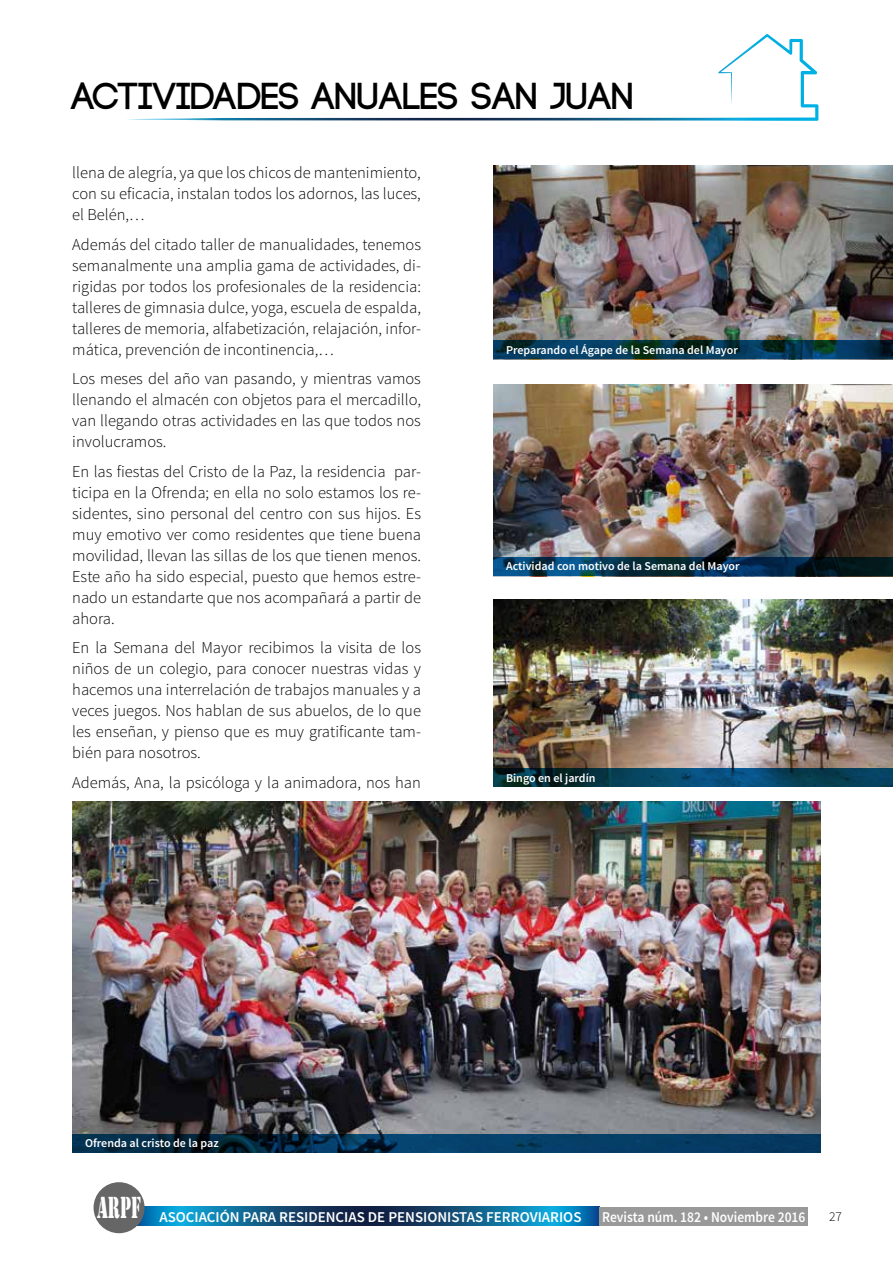
<style>
.page{position:relative;width:893px;height:1263px;background:#fff}
.page>*{position:absolute;margin:0;border:0;box-sizing:border-box;transform-origin:0 0}
.t1{font:700 37.5px "Code";letter-spacing:.015em;color:#000}
.t2{font:300 16.5px/21px "Source Sans Pro";color:#000;text-align:justify}
.t3{font:600 15px "Source Sans Pro";color:#fff}
.t4{font:600 15px "Source Sans Pro";color:#fff;scale:.9 1}
.t5{font:300 13.5px "Source Sans Pro";color:#000}
.t6{font:600 12px "Source Sans Pro";color:#fff}
</style>
<div class="page">
<svg style="left:139px;top:1206px;width:461px;height:19px;background:#0f608c"></svg>
<div style="left:600px;top:1206px;width:208px;height:19px;background:#999"></div>
<div style="left:94px;top:1182px;width:51px;height:51px;background:#666;border-radius:50%"></div>
<svg style="left:127px;top:34px;width:692px;height:87px"></svg>
<img style="left:493px;top:166px;width:400px;height:175px">
<svg style="left:493px;top:341px;width:400px;height:18px;background:#05364c"></svg>
<img style="left:493px;top:385px;width:400px;height:172px">
<svg style="left:493px;top:557px;width:400px;height:19px;background:#042d47"></svg>
<img style="left:493px;top:600px;width:400px;height:169px">
<svg style="left:493px;top:769px;width:400px;height:18px;background:#063e57"></svg>
<img style="left:72px;top:801px;width:749px;height:333px">
<svg style="left:72px;top:1134px;width:749px;height:19px;background:#043455"></svg>
<h1 class="t1" style="left:72px;top:77px;width:563px">ACTIVIDADES ANUALES SAN JUAN</h1>
<p class="t2" style="left:72px;top:162px;width:350px">llena de alegría, ya que los chicos de mantenimiento, con su eficacia, instalan todos los adornos, las luces, el Belén,…</p>
<p class="t2" style="left:72px;top:234px;width:350px">Además del citado taller de manualidades, tenemos semanalmente una amplia gama de actividades, di&shy;rigidas por todos los profesionales de la residencia: talleres de gimnasia dulce, yoga, escuela de espalda, talleres de memoria, alfabetización, relajación, infor&shy;mática, prevención de incontinencia,…</p>
<p class="t2" style="left:72px;top:368px;width:350px">Los meses del año van pasando, y mientras vamos llenando el almacén con objetos para el mercadillo, van llegando otras actividades en las que todos nos involucramos.</p>
<p class="t2" style="left:72px;top:461px;width:350px">En las fiestas del Cristo de la Paz, la residencia par&shy;ticipa en la Ofrenda; en ella no solo estamos los re&shy;sidentes, sino personal del centro con sus hijos. Es muy emotivo ver como residentes que tiene buena movilidad, llevan las sillas de los que tienen menos.<br>Este año ha sido especial, puesto que hemos estre&shy;nado un estandarte que nos acompañará a partir de ahora.</p>
<p class="t2" style="left:72px;top:637px;width:350px">En la Semana del Mayor recibimos la visita de los niños de un colegio, para conocer nuestras vidas y hacemos una interrelación de trabajos manuales y a veces juegos. Nos hablan de sus abuelos, de lo que les enseñan, y pienso que es muy gratificante tam&shy;bién para nosotros.</p>
<p class="t2" style="left:72px;top:772px;width:350px">Además, Ana, la psicóloga y la animadora, nos han</p>
<p class="t6" style="left:506px;top:342px;width:233px">Preparando el Ágape de la Semana del Mayor</p>
<p class="t6" style="left:506px;top:559px;width:235px">Actividad con motivo de la Semana del Mayor</p>
<p class="t6" style="left:506px;top:770px;width:91px">Bingo en el jardín</p>
<p class="t6" style="left:85px;top:1136px;width:135px">Ofrenda al cristo de la paz</p>
<p class="t3" style="left:97px;top:1207px;width:486px"><sup>ARPF</sup> ASOCIACIÓN PARA RESIDENCIAS DE PENSIONISTAS FERROVIARIOS</p>
<p class="t4" style="left:602px;top:1207px;width:227px">Revista núm. 182 • Noviembre 2016</p>
<p class="t5" style="left:829px;top:1208px;width:14px">27</p>
</div>
